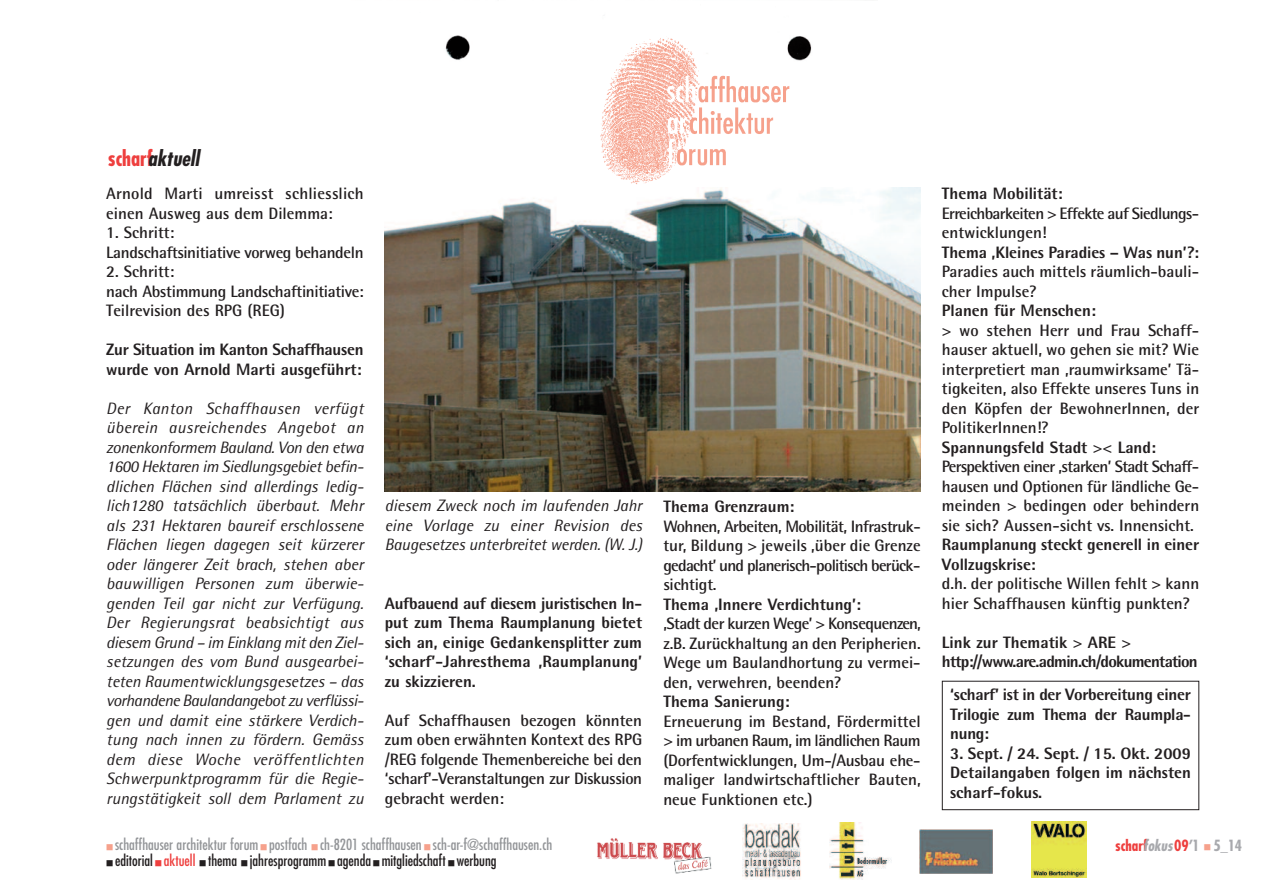
<style>
.page{position:relative;width:1263px;height:893px;background:#fff}
.page>*{position:absolute;margin:0;border:0;box-sizing:border-box;transform-origin:0 0}
.t1{font:italic 700 condensed 21px "Futura";color:#231f20}
.t2{font:700 16.5px/19.5px "Rotis Semi Sans";color:#231f20;text-align:justify}
.t3{font:italic 16.5px/19.5px "Rotis Semi Sans";color:#231f20;text-align:justify}
.t4{font:800 16.5px/19.5px "Rotis Semi Sans";color:#231f20;text-align:justify}
.t5{font:700 16.5px/19.5px "Rotis Semi Sans";letter-spacing:-.02em;color:#231f20}
.t6{font:800 16.5px/19.5px "Rotis Semi Sans";letter-spacing:-.045em;color:#231f20}
.t7{font:700 16.5px/19.5px "Rotis Semi Sans";letter-spacing:-.04em;color:#231f20}
.t8{font:condensed 15px/15.6px "Futura";color:#939598}
.t9{font:700 condensed 15px "Futura";color:#ee3f3e}
.s1{font-style:normal;color:#ee3f3e}
.s2{color:#231f20}
.s3{color:#ee3f3e}
.s4{font-style:italic;color:#a8a9ad}
.s5{color:#a8a9ad}
</style>
<div class="page">
<img style="left:445px;top:35px;width:367px;height:25px">
<img style="left:589px;top:35px;width:215px;height:150px">
<div style="left:942px;top:681px;width:257px;height:129px;border:1px solid #231f20"></div>
<img style="left:829px;top:822px;width:63px;height:57px">
<img style="left:919px;top:829px;width:74px;height:45px">
<img style="left:1031px;top:821px;width:55px;height:56px">
<img style="left:743px;top:824px;width:58px;height:55px">
<img style="left:597px;top:838px;width:115px;height:36px">
<img style="left:385px;top:188px;width:536px;height:304px">
<p class="t1" style="left:108px;top:149px;width:93px"><span class="s1">scharf</span>aktuell</p>
<p class="t2" style="left:106px;top:186px;width:259px">Arnold Marti umreisst schliesslich einen Ausweg aus dem Dilemma:</p>
<p class="t5" style="left:106px;top:225px;width:259px">1. Schritt:<br>Landschaftsinitiative vorweg behandeln</p>
<p class="t5" style="left:106px;top:264px;width:259px">2. Schritt:<br>nach Abstimmung Landschaftinitiative:<br>Teilrevision des RPG (REG)</p>
<p class="t4" style="left:106px;top:342px;width:259px">Zur Situation im Kanton Schaffhausen wurde von Arnold Marti ausgeführt:</p>
<p class="t3" style="left:106px;top:400px;width:259px">Der Kanton Schaffhausen verfügt überein ausreichendes Angebot an zonenkonformem Bauland. Von den etwa 1600 Hektaren im Siedlungsgebiet befin&shy;dlichen Flächen sind allerdings ledig&shy;lich1280 tatsächlich überbaut. Mehr als 231 Hektaren baureif erschlossene Flächen liegen dagegen seit kürzerer oder längerer Zeit brach, stehen aber bauwilligen Personen zum überwie&shy;genden Teil gar nicht zur Verfügung.<br>Der Regierungsrat beabsichtigt aus diesem Grund – im Einklang mit den Ziel&shy;setzungen des vom Bund ausgearbei&shy;teten Raumentwicklungsgesetzes – das vorhandene Baulandangebot zu verflüssi&shy;gen und damit eine stärkere Verdich&shy;tung nach innen zu fördern. Gemäss dem diese Woche veröffentlichten Schwerpunktprogramm für die Regie&shy;rungstätigkeit soll dem Parlament zu</p>
<p class="t3" style="left:385px;top:498px;width:259px">diesem Zweck noch im laufenden Jahr eine Vorlage zu einer Revision des Baugesetzes unterbreitet werden. (W. J.)</p>
<p class="t4" style="left:385px;top:595px;width:259px">Aufbauend auf diesem juristischen In&shy;put zum Thema Raumplanung bietet sich an, einige Gedankensplitter zum ‘scharf’-Jahresthema ‚Raumplanung’ zu skizzieren.</p>
<p class="t2" style="left:385px;top:712px;width:259px">Auf Schaffhausen bezogen könnten zum oben erwähnten Kontext des RPG /REG folgende Themenbereiche bei den ‘scharf’-Veranstaltungen zur Diskussion gebracht werden:</p>
<p class="t4" style="left:663px;top:499px;width:133px">Thema Grenzraum:</p>
<p class="t2" style="left:663px;top:518px;width:259px">Wohnen, Arbeiten, Mobilität, Infrastruk&shy;tur, Bildung &gt; jeweils ‚über die Grenze gedacht’ und planerisch-politisch berück&shy;sichtigt.</p>
<p class="t4" style="left:663px;top:596px;width:199px">Thema ‚Innere Verdichtung’:</p>
<p class="t2" style="left:663px;top:616px;width:259px">‚Stadt der kurzen Wege’ &gt; Konsequenzen, z.B. Zurückhaltung an den Peripherien.<br>Wege um Baulandhortung zu vermei&shy;den, verwehren, beenden?</p>
<p class="t4" style="left:663px;top:694px;width:128px">Thema Sanierung:</p>
<p class="t2" style="left:663px;top:713px;width:259px">Erneuerung im Bestand, Fördermittel &gt; im urbanen Raum, im ländlichen Raum (Dorfentwicklungen, Um-/Ausbau ehe&shy;maliger landwirtschaftlicher Bauten, neue Funktionen etc.)</p>
<p class="t4" style="left:942px;top:186px;width:122px">Thema Mobilität:</p>
<p class="t7" style="left:942px;top:205px;width:259px">Erreichbarkeiten &gt; Effekte auf Siedlungs&shy;entwicklungen!</p>
<p class="t4" style="left:942px;top:244px;width:259px">Thema ‚Kleines Paradies – Was nun’?:</p>
<p class="t2" style="left:942px;top:264px;width:259px">Paradies auch mittels räumlich-bauli&shy;cher Impulse?</p>
<p class="t4" style="left:942px;top:303px;width:155px">Planen für Menschen:</p>
<p class="t2" style="left:942px;top:322px;width:259px">&gt; wo stehen Herr und Frau Schaff&shy;hauser aktuell, wo gehen sie mit? Wie interpretiert man ‚raumwirksame’ Tä&shy;tigkeiten, also Effekte unseres Tuns in den Köpfen der BewohnerInnen, der PolitikerInnen!?</p>
<p class="t4" style="left:942px;top:439px;width:216px">Spannungsfeld Stadt &gt;&lt; Land:</p>
<p class="t2" style="left:942px;top:459px;width:259px">Perspektiven einer ‚starken’ Stadt Schaff&shy;hausen und Optionen für ländliche Ge&shy;meinden &gt; bedingen oder behindern sie sich? Aussen-sicht vs. Innensicht.</p>
<p class="t4" style="left:942px;top:537px;width:259px">Raumplanung steckt generell in einer<br>Vollzugskrise:</p>
<p class="t2" style="left:942px;top:576px;width:259px">d.h. der politische Willen fehlt &gt; kann hier Schaffhausen künftig punkten?</p>
<p class="t6" style="left:942px;top:634px;width:257px">Link zur Thematik &gt; ARE &gt; http://www.are.admin.ch/dokumentation</p>
<p class="t4" style="left:950px;top:687px;width:242px">‘scharf’ ist in der Vorbereitung einer Trilogie zum Thema der Raumpla&shy;nung:</p>
<p class="t4" style="left:950px;top:745px;width:242px">3. Sept. / 24. Sept. / 15. Okt. 2009<br>Detailangaben folgen im nächsten scharf-fokus.</p>
<p class="t8" style="left:115px;top:838px;width:439px">schaffhauser architektur forum postfach ch-8201 schaffhausen sch-ar-f@schaffhausen.ch <span class="s2">editorial</span> <span class="s3">aktuell</span> <span class="s2">thema jahresprogramm agenda mitgliedschaft werbung</span></p>
<p class="t9" style="left:1115px;top:838px;width:128px">schar<span class="s4">fokus</span>09<span class="s5">’1 5_14</span></p>
</div>
